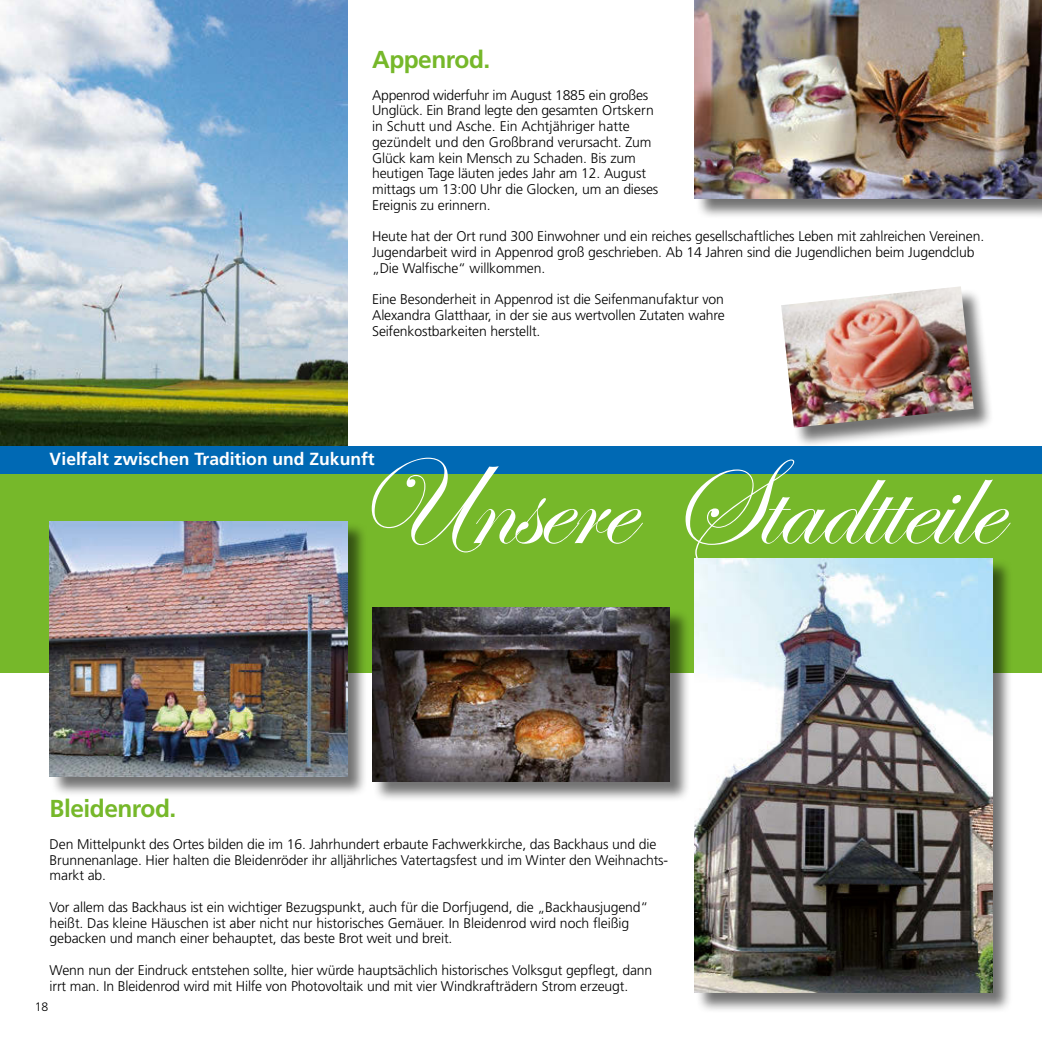
<style>
.page{position:relative;width:1042px;height:1042px;background:#fff}
.page>*{position:absolute;margin:0;border:0;box-sizing:border-box;transform-origin:0 0}
.t1{font:126px "Edwardian Script ITC";letter-spacing:-.01em;color:#fff}
.t2{font:700 24.5px "Frutiger LT Pro";letter-spacing:-.02em;color:#76b82a}
.t3{font:700 17.5px "Frutiger LT Pro";color:#fff}
.t4{font:300 14px/15.8px "Frutiger LT Pro";letter-spacing:-.01em;color:#000}
.t5{font:300 12.25px "Frutiger LT Pro";color:#000}
</style>
<div class="page">
<img style="left:0;top:0;width:347px;height:446px">
<div style="left:0;top:474px;width:1042px;height:198px;background:#76b82a"></div>
<div style="left:0;top:446px;width:1042px;height:28px;background:#0069b4"></div>
<div style="left:695px;top:0;width:347px;height:219px;background:#000;opacity:.55"></div>
<img style="left:694px;top:0;width:348px;height:198px">
<div style="left:695px;top:559px;width:318px;height:453px;background:#000;opacity:.55"></div>
<img style="left:694px;top:558px;width:298px;height:434px">
<div style="left:50px;top:522px;width:318px;height:275px;background:#000;opacity:.55"></div>
<img style="left:50px;top:521px;width:297px;height:255px">
<div style="left:782px;top:287px;width:211px;height:160px;background:#000;opacity:.55"></div>
<img style="left:781px;top:286px;width:193px;height:142px">
<div style="left:373px;top:608px;width:317px;height:194px;background:#000;opacity:.55"></div>
<img style="left:372px;top:608px;width:298px;height:173px">
<h2 class="t2" style="left:372px;top:45px;width:120px">Appenrod.</h2>
<p class="t4" style="left:372px;top:87px;width:288px">Appenrod widerfuhr im August 1885 ein großes Unglück. Ein Brand legte den gesamten Ortskern in Schutt und Asche. Ein Achtjähriger hatte gezündelt und den Großbrand verursacht. Zum Glück kam kein Mensch zu Schaden. Bis zum heutigen Tage läuten jedes Jahr am 12. August mittags um 13:00 Uhr die Glocken, um an dieses Ereignis zu erinnern.</p>
<p class="t4" style="left:372px;top:229px;width:613px">Heute hat der Ort rund 300 Einwohner und ein reiches gesellschaftliches Leben mit zahlreichen Vereinen.<br>Jugendarbeit wird in Appenrod groß geschrieben. Ab 14 Jahren sind die Jugendlichen beim Jugendclub „Die Walfische“ willkommen.</p>
<p class="t4" style="left:372px;top:292px;width:354px;text-align:justify">Eine Besonderheit in Appenrod ist die Seifenmanufaktur von Alexandra Glatthaar, in der sie aus wertvollen Zutaten wahre Seifenkostbarkeiten herstellt.</p>
<p class="t3" style="left:50px;top:448px;width:326px">Vielfalt zwischen Tradition und Zukunft</p>
<h1 class="t1" style="left:353px;top:435px;width:647px">Unsere Stadtteile</h1>
<h2 class="t2" style="left:50px;top:794px;width:128px">Bleidenrod.</h2>
<p class="t4" style="left:50px;top:836px;width:620px">Den Mittelpunkt des Ortes bilden die im 16. Jahrhundert erbaute Fachwerkkirche, das Backhaus und die<br>Brunnenanlage. Hier halten die Bleidenröder ihr alljährliches Vatertagsfest und im Winter den Weihnachts&shy;markt ab.</p>
<p class="t4" style="left:50px;top:899px;width:600px">Vor allem das Backhaus ist ein wichtiger Bezugspunkt, auch für die Dorfjugend, die „Backhausjugend“ heißt. Das kleine Häuschen ist aber nicht nur historisches Gemäuer. In Bleidenrod wird noch fleißig gebacken und manch einer behauptet, das beste Brot weit und breit.</p>
<p class="t4" style="left:50px;top:962px;width:604px">Wenn nun der Eindruck entstehen sollte, hier würde hauptsächlich historisches Volksgut gepflegt, dann irrt man. In Bleidenrod wird mit Hilfe von Photovoltaik und mit vier Windkrafträdern Strom erzeugt.</p>
<p class="t5" style="left:35px;top:1000px;width:15px">18</p>
</div>
